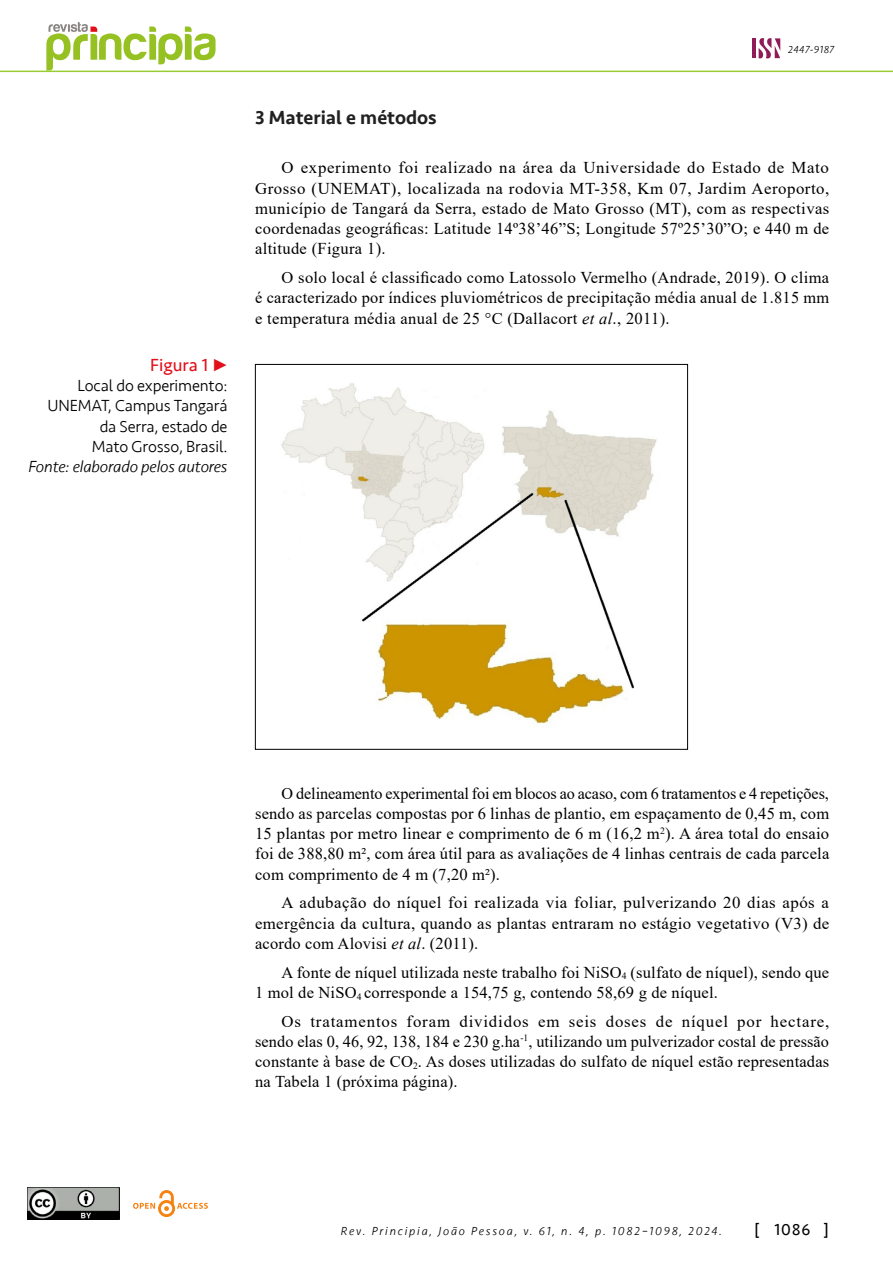
<style>
.page{position:relative;width:893px;height:1263px;background:#fff}
.page>*{position:absolute;margin:0;border:0;box-sizing:border-box;transform-origin:0 0}
.t1{font:500 19.5px "Seravek";color:#212121}
.t2{font:18px "Seravek";color:#e2101a}
.t3{font:16.5px/20.2px "Times New Roman";letter-spacing:.01em;color:#000;text-align:justify}
.t4{font:300 16.5px/20.2px "Seravek";letter-spacing:-.01em;color:#000;text-align:right}
.t5{font:italic 300 16.5px "Seravek";letter-spacing:-.01em;color:#000}
.t6{font:16.5px "Seravek";color:#000}
.t7{font:italic 300 12px "Seravek";letter-spacing:.15em;color:#000}
.t8{font:italic 300 10.5px "Seravek";letter-spacing:.05em;color:#000}
.s1{font-style:italic}
</style>
<div class="page">
<hr style="left:0;top:71px;width:893px;height:1px;background:#9c3">
<img style="left:28px;top:1187px;width:91px;height:32px">
<svg style="left:133px;top:1190px;width:75px;height:27px"></svg>
<img style="left:281px;top:383px;width:376px;height:341px">
<svg style="left:46px;top:22px;width:170px;height:49px"></svg>
<hr style="left:752px;top:38px;width:3px;height:20px;background:#8f1b59">
<svg style="left:759px;top:38px;width:21px;height:20px"></svg>
<p class="t2" style="left:150px;top:351px;width:79px">Figura 1 •</p>
<p class="t4" style="left:48px;top:376px;width:181px">Local do experimento:<br>UNEMAT, Campus Tangará da Serra, estado de<br>Mato Grosso, Brasil.</p>
<p class="t5" style="left:28px;top:457px;width:201px">Fonte: elaborado pelos autores</p>
<p class="t8" style="left:788px;top:43px;width:48px">2447-9187</p>
<p class="t1" style="left:255px;top:106px;width:183px">3 Material e métodos</p>
<p class="t3" style="left:255px;top:157px;width:576px;text-indent:26px">O experimento foi realizado na área da Universidade do Estado de Mato Grosso (UNEMAT), localizada na rodovia MT-358, Km 07, Jardim Aeroporto, município de Tangará da Serra, estado de Mato Grosso (MT), com as respectivas coordenadas geográficas: Latitude 14º38’46”S; Longitude 57º25’30”O; e 440 m de altitude (Figura 1).</p>
<p class="t3" style="left:255px;top:267px;width:576px;text-indent:26px">O solo local é classificado como Latossolo Vermelho (Andrade, 2019). O clima é caracterizado por índices pluviométricos de precipitação média anual de 1.815 mm e temperatura média anual de 25 °C (Dallacort <span class="s1">et al</span>., 2011).</p>
<p class="t3" style="left:255px;top:782px;width:576px;text-indent:26px">O delineamento experimental foi em blocos ao acaso, com 6 tratamentos e 4 repetições, sendo as parcelas compostas por 6 linhas de plantio, em espaçamento de 0,45 m, com 15 plantas por metro linear e comprimento de 6 m (16,2 m<sup>2</sup>). A área total do ensaio foi de 388,80 m², com área útil para as avaliações de 4 linhas centrais de cada parcela com comprimento de 4 m (7,20 m²).</p>
<p class="t3" style="left:255px;top:892px;width:576px;text-indent:26px">A adubação do níquel foi realizada via foliar, pulverizando 20 dias após a emergência da cultura, quando as plantas entraram no estágio vegetativo (V3) de acordo com Alovisi <span class="s1">et al</span>. (2011).</p>
<p class="t3" style="left:255px;top:961px;width:576px;text-indent:26px">A fonte de níquel utilizada neste trabalho foi NiSO<sub>4</sub> (sulfato de níquel), sendo que<br>1 mol de NiSO<sub>4</sub> corresponde a 154,75 g, contendo 58,69 g de níquel.</p>
<p class="t3" style="left:255px;top:1010px;width:576px;text-indent:26px">Os tratamentos foram divididos em seis doses de níquel por hectare, sendo elas 0, 46, 92, 138, 184 e 230 g.ha<sup>-1</sup>, utilizando um pulverizador costal de pressão constante à base de CO<sub>2</sub>. As doses utilizadas do sulfato de níquel estão representadas na Tabela 1 (próxima página).</p>
<p class="t7" style="left:341px;top:1224px;width:383px">Rev. Principia, João Pessoa, v. 61, n. 4, p. 1082–1098, 2024.</p>
<p class="t6" style="left:754px;top:1216px;width:77px">[ 1086 ]</p>
</div>
